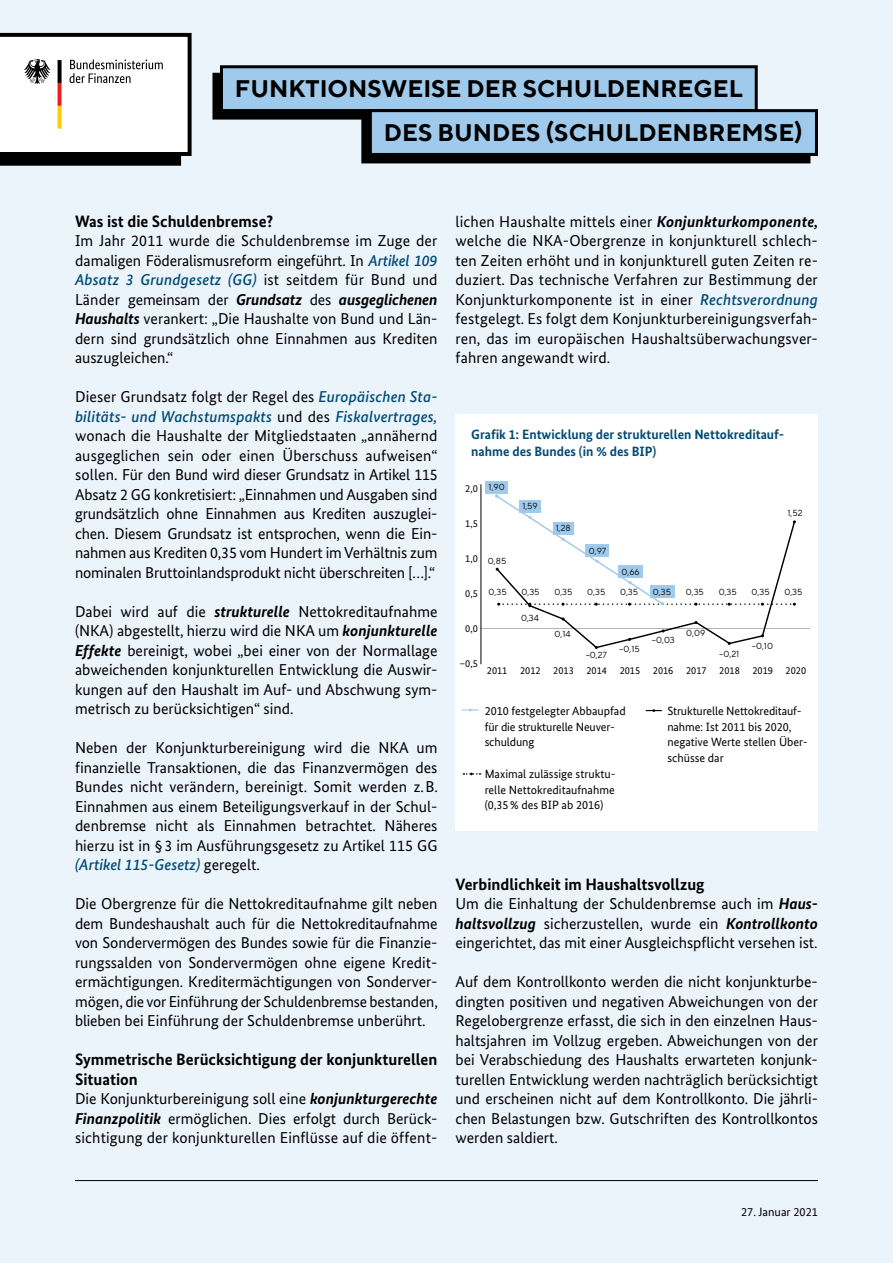
<style>
.page{position:relative;width:893px;height:1263px;background:#ecf4fb}
.page>*{position:absolute;margin:0;border:0;box-sizing:border-box;transform-origin:0 0}
.t1{font:700 24px/43.8px "TT Norms";color:#000}
.t2{font:700 16.5px/19.5px "Bundes Sans";color:#000}
.t3{font:15.75px/19.5px "Bundes Sans";color:#000;text-align:justify}
.t4{font:700 13.5px/16.5px "Bundes Sans";color:#004b76}
.t5{font:12px/15.8px "Bundes Sans";color:#000}
.t6{font:10.2px "Bundes Sans";color:#000}
.t7{font:8.85px "TT Norms";color:#000}
.s1{font-weight:500;font-style:italic;color:#004b76}
.s2{font-weight:700;font-style:italic}
</style>
<div class="page">
<svg style="left:0;top:33px;width:192px;height:133px;background:#d6d4d3"></svg>
<svg style="left:212px;top:65px;width:606px;height:99px"></svg>
<div style="left:455px;top:414px;width:363px;height:417px;background:#fff"></div>
<hr style="left:481px;top:628px;width:329px;height:1px;background:#b3b3b3">
<svg style="left:480px;top:484px;width:2px;height:180px"></svg>
<div style="left:486px;top:481px;width:22px;height:12px;background:#a0caeb"></div>
<svg style="left:495px;top:494px;width:301px;height:155px"></svg>
<svg style="left:646px;top:709px;width:16px;height:3px"></svg>
<svg style="left:462px;top:709px;width:17px;height:2px"></svg>
<hr style="left:75px;top:1180px;width:743px;height:1px;background:#000">
<svg style="left:463px;top:773px;width:17px;height:2px"></svg>
<h1 class="t1" style="left:384px;top:66px;width:421px;text-indent:-149px">FUNKTIONSWEISE DER SCHULDENREGEL<br>DES BUNDES (SCHULDENBREMSE)</h1>
<h1 class="t1" style="left:376px;top:74px;width:421px;text-indent:-149px">FUNKTIONSWEISE DER SCHULDENREGEL<br>DES BUNDES (SCHULDENBREMSE)</h1>
<p class="t2" style="left:75px;top:211px;width:200px">Was ist die Schuldenbremse?</p>
<p class="t3" style="left:75px;top:231px;width:364px">Im Jahr 2011 wurde die Schuldenbremse im Zuge der damaligen Föderalismusreform eingeführt. In <span class="s1">Artikel 109<br>Absatz 3 Grundgesetz (GG)</span> ist seitdem für Bund und Länder gemeinsam der <span class="s2">Grundsatz</span> des <span class="s2">ausgeglichenen Haushalts</span> verankert: „Die Haushalte von Bund und Län&shy;dern sind grundsätzlich ohne Einnahmen aus Krediten auszugleichen.“</p>
<p class="t3" style="left:75px;top:387px;width:364px">Dieser Grundsatz folgt der Regel des <span class="s1">Europäischen Sta&shy;bilitäts- und Wachstumspakts</span> und des <span class="s1">Fiskalvertrages, </span>wonach die Haushalte der Mitgliedstaaten „annähernd ausgeglichen sein oder einen Überschuss aufweisen“ sollen. Für den Bund wird dieser Grundsatz in Artikel 115<br>Absatz 2 GG konkretisiert: „Einnahmen und Ausgaben sind grundsätzlich ohne Einnahmen aus Krediten auszuglei&shy;chen. Diesem Grundsatz ist entsprochen, wenn die Ein&shy;nahmen aus Krediten 0,35 vom Hundert im Verhältnis zum nominalen Bruttoinlandsprodukt nicht überschreiten […].“</p>
<p class="t3" style="left:75px;top:601px;width:364px">Dabei wird auf die <span class="s2">strukturelle</span> Nettokreditaufnahme (NKA) abgestellt, hierzu wird die NKA um <span class="s2">konjunkturelle Effekte</span> bereinigt, wobei „bei einer von der Normallage abweichenden konjunkturellen Entwicklung die Auswir&shy;kungen auf den Haushalt im Auf- und Abschwung sym&shy;metrisch zu berücksichtigen“ sind.</p>
<p class="t3" style="left:75px;top:738px;width:364px">Neben der Konjunkturbereinigung wird die NKA um finanzielle Transaktionen, die das Finanzvermögen des Bundes nicht verändern, bereinigt. Somit werden z.B.<br>Einnahmen aus einem Beteiligungsverkauf in der Schul&shy;denbremse nicht als Einnahmen betrachtet. Näheres hierzu ist in §3 im Ausführungsgesetz zu Artikel 115 GG <span class="s1">(Artikel 115-Gesetz)</span> geregelt.</p>
<p class="t3" style="left:75px;top:894px;width:364px">Die Obergrenze für die Nettokreditaufnahme gilt neben dem Bundeshaushalt auch für die Nettokreditaufnahme von Sondervermögen des Bundes sowie für die Finanzie&shy;rungssalden von Sondervermögen ohne eigene Kredit&shy;ermächtigungen. Kreditermächtigungen von Sonderver&shy;mögen, die vor Einführung der Schuldenbremse bestanden, blieben bei Einführung der Schuldenbremse unberührt.</p>
<p class="t2" style="left:75px;top:1049px;width:364px">Symmetrische Berücksichtigung der konjunkturellen<br>Situation</p>
<p class="t3" style="left:75px;top:1089px;width:364px">Die Konjunkturbereinigung soll eine <span class="s2">konjunkturgerechte Finanzpolitik</span> ermöglichen. Dies erfolgt durch Berück&shy;sichtigung der konjunkturellen Einflüsse auf die öffent-</p>
<p class="t3" style="left:455px;top:211px;width:364px">lichen Haushalte mittels einer <span class="s2">Konjunkturkomponente, </span>welche die NKA-Obergrenze in konjunkturell schlech&shy;ten Zeiten erhöht und in konjunkturell guten Zeiten re&shy;duziert. Das technische Verfahren zur Bestimmung der Konjunkturkomponente ist in einer <span class="s1">Rechtsverordnung </span>festgelegt. Es folgt dem Konjunkturbereinigungsverfah&shy;ren, das im europäischen Haushaltsüberwachungsver&shy;fahren angewandt wird.</p>
<p class="t4" style="left:471px;top:426px;width:315px">Grafik 1: Entwicklung der strukturellen Nettokreditauf&shy;nahme des Bundes (in % des BIP)</p>
<p class="t6" style="left:465px;top:482px;width:14px">2,0</p>
<p class="t6" style="left:465px;top:517px;width:14px">1,5</p>
<p class="t6" style="left:465px;top:552px;width:14px">1,0</p>
<p class="t6" style="left:465px;top:587px;width:14px">0,5</p>
<p class="t6" style="left:465px;top:622px;width:14px">0,0</p>
<p class="t6" style="left:460px;top:657px;width:20px">–0,5</p>
<p class="t7" style="left:489px;top:482px;width:18px">1,90</p>
<p class="t7" style="left:522px;top:501px;width:17px">1,59</p>
<p class="t7" style="left:488px;top:555px;width:20px">0,85</p>
<p class="t7" style="left:556px;top:523px;width:17px">1,28</p>
<p class="t7" style="left:589px;top:545px;width:19px">0,97</p>
<p class="t7" style="left:621px;top:566px;width:20px">0,66</p>
<p class="t7" style="left:787px;top:508px;width:17px">1,52</p>
<p class="t7" style="left:489px;top:587px;width:20px">0,35</p>
<p class="t7" style="left:521px;top:587px;width:20px">0,35</p>
<p class="t7" style="left:554px;top:587px;width:20px">0,35</p>
<p class="t7" style="left:587px;top:587px;width:20px">0,35</p>
<p class="t7" style="left:620px;top:587px;width:20px">0,35</p>
<p class="t7" style="left:653px;top:586px;width:20px">0,35</p>
<p class="t7" style="left:686px;top:587px;width:20px">0,35</p>
<p class="t7" style="left:719px;top:587px;width:20px">0,35</p>
<p class="t7" style="left:751px;top:587px;width:20px">0,35</p>
<p class="t7" style="left:784px;top:587px;width:20px">0,35</p>
<p class="t7" style="left:521px;top:612px;width:19px">0,34</p>
<p class="t7" style="left:555px;top:628px;width:18px">0,14</p>
<p class="t7" style="left:686px;top:628px;width:21px">0,09</p>
<p class="t7" style="left:652px;top:634px;width:25px">–0,03</p>
<p class="t7" style="left:619px;top:643px;width:22px">–0,15</p>
<p class="t7" style="left:586px;top:649px;width:23px">–0,27</p>
<p class="t7" style="left:719px;top:648px;width:22px">–0,21</p>
<p class="t7" style="left:752px;top:640px;width:23px">–0,10</p>
<p class="t6" style="left:487px;top:664px;width:321px">2011 2012 2013 2014 2015 2016 2017 2018 2019 2020</p>
<p class="t5" style="left:485px;top:703px;width:143px">2010 festgelegter Abbaupfad für die strukturelle Neuver&shy;schuldung</p>
<p class="t5" style="left:485px;top:766px;width:132px;text-align:justify">Maximal zulässige struktu&shy;relle Nettokreditaufnahme (0,35% des BIP ab 2016)</p>
<p class="t5" style="left:667px;top:703px;width:142px">Strukturelle Nettokreditauf&shy;nahme: Ist 2011 bis 2020, negative Werte stellen Über&shy;schüsse dar</p>
<p class="t2" style="left:455px;top:874px;width:251px">Verbindlichkeit im Haushaltsvollzug</p>
<p class="t3" style="left:455px;top:894px;width:364px">Um die Einhaltung der Schuldenbremse auch im <span class="s2">Haus&shy;haltsvollzug</span> sicherzustellen, wurde ein <span class="s2">Kontrollkonto </span>eingerichtet, das mit einer Ausgleichspflicht versehen ist.</p>
<p class="t3" style="left:455px;top:972px;width:364px">Auf dem Kontrollkonto werden die nicht konjunkturbe&shy;dingten positiven und negativen Abweichungen von der Regelobergrenze erfasst, die sich in den einzelnen Haus&shy;haltsjahren im Vollzug ergeben. Abweichungen von der bei Verabschiedung des Haushalts erwarteten konjunk&shy;turellen Entwicklung werden nachträglich berücksichtigt und erscheinen nicht auf dem Kontrollkonto. Die jährli&shy;chen Belastungen bzw. Gutschriften des Kontrollkontos werden saldiert.</p>
<p class="t5" style="left:741px;top:1204px;width:78px">27. Januar 2021</p>
</div>
